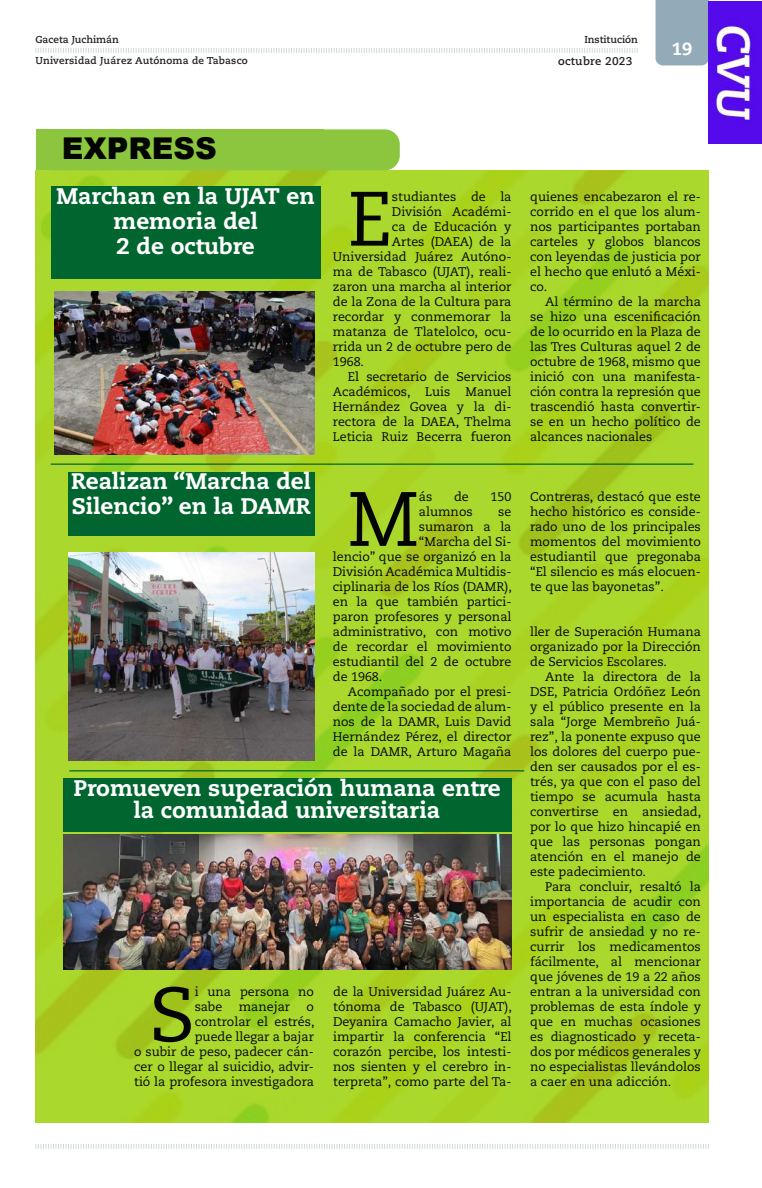
<style>
.page{position:relative;width:762px;height:1188px;background:#fff}
.page>*{position:absolute;margin:0;border:0;box-sizing:border-box;transform-origin:0 0}
.t1{font:76.75px "Caecilia LT Std";color:#040503}
.t2{font:900 30px "Arial";color:#040503}
.t3{font:800 22.5px/25px "Caecilia LT Std";color:#fff;text-align:center}
.t4{font:800 17.5px "Caecilia LT Std";color:#fff}
.t5{font:12.5px/15px "Caecilia LT Std";color:#040503;text-align:justify}
.t6{font:700 11.25px "Caecilia LT Std";letter-spacing:.02em;color:#231f20}
.t7{font:700 10px "Caecilia LT Std";letter-spacing:.02em;color:#231f20}
.t8{font:700 10px "Caecilia LT Std";color:#231f20}
</style>
<div class="page">
<div style="left:655px;top:0;width:54px;height:65px;background:#93abb8"></div>
<svg style="left:35px;top:1144px;width:674px;height:5px"></svg>
<svg style="left:35px;top:48px;width:603px;height:5px"></svg>
<img style="left:709px;top:1px;width:53px;height:142px">
<img style="left:35px;top:170px;width:674px;height:952px">
<div style="left:38px;top:129px;width:362px;height:41px;background:#8bc63e;border-radius:15px"></div>
<div style="left:36px;top:129px;width:287px;height:41px;background:#8bc63e"></div>
<div style="left:51px;top:186px;width:270px;height:93px;background:#00652e"></div>
<div style="left:68px;top:472px;width:246px;height:64px;background:#00652e"></div>
<hr style="left:69px;top:770px;width:455px;height:1px;background:#00652e">
<div style="left:63px;top:778px;width:448px;height:53px;background:#00652e"></div>
<hr style="left:51px;top:463px;width:642px;height:1px;background:#00652e">
<img style="left:55px;top:292px;width:259px;height:162px">
<img style="left:68px;top:552px;width:246px;height:208px">
<img style="left:63px;top:834px;width:448px;height:135px">
<p class="t8" style="left:35px;top:34px;width:85px">Gaceta Juchimán</p>
<p class="t7" style="left:35px;top:55px;width:214px">Universidad Juárez Autónoma de Tabasco</p>
<p class="t8" style="left:584px;top:34px;width:55px">Institución</p>
<p class="t6" style="left:558px;top:55px;width:76px">octubre 2023</p>
<h3 class="t4" style="left:672px;top:38px;width:22px">19</h3>
<h2 class="t2" style="left:62px;top:127px;width:156px">EXPRESS</h2>
<h3 class="t3" style="left:57px;top:183px;width:260px">Marchan en la UJAT en memoria del<br>2 de octubre</h3>
<h3 class="t3" style="left:71px;top:469px;width:241px;text-align:left">Realizan “Marcha del<br>Silencio” en la DAMR</h3>
<h1 class="t1" style="left:348px;top:174px;width:46px">E</h1>
<p class="t5" style="left:392px;top:189px;width:121px">studiantes de la</p>
<p class="t5" style="left:392px;top:204px;width:121px">División Académi-</p>
<p class="t5" style="left:392px;top:219px;width:121px">ca de Educación y</p>
<p class="t5" style="left:392px;top:234px;width:121px">Artes (DAEA) de la</p>
<p class="t5" style="left:333px;top:249px;width:180px">Universidad Juárez Autóno-</p>
<p class="t5" style="left:333px;top:264px;width:180px">ma de Tabasco (UJAT), reali-</p>
<p class="t5" style="left:333px;top:279px;width:180px">zaron una marcha al interior</p>
<p class="t5" style="left:333px;top:294px;width:180px">de la Zona de la Cultura para</p>
<p class="t5" style="left:333px;top:309px;width:180px">recordar y conmemorar la</p>
<p class="t5" style="left:333px;top:324px;width:180px">matanza de Tlatelolco, ocu-</p>
<p class="t5" style="left:333px;top:339px;width:180px">rrida un 2 de octubre pero de</p>
<p class="t5" style="left:333px;top:354px;width:33px">1968.</p>
<p class="t5" style="left:348px;top:369px;width:165px">El secretario de Servicios</p>
<p class="t5" style="left:333px;top:384px;width:180px">Académicos, Luis Manuel</p>
<p class="t5" style="left:333px;top:399px;width:180px">Hernández Govea y la di-</p>
<p class="t5" style="left:333px;top:414px;width:180px">rectora de la DAEA, Thelma</p>
<p class="t5" style="left:333px;top:429px;width:180px">Leticia Ruiz Becerra fueron</p>
<h1 class="t1" style="left:348px;top:474px;width:73px">M</h1>
<p class="t5" style="left:419px;top:489px;width:15px">ás</p>
<p class="t5" style="left:454px;top:489px;width:16px">de</p>
<p class="t5" style="left:490px;top:489px;width:22px">150</p>
<p class="t5" style="left:419px;top:504px;width:55px">alumnos</p>
<p class="t5" style="left:498px;top:504px;width:15px">se</p>
<p class="t5" style="left:419px;top:519px;width:94px">sumaron a la</p>
<p class="t5" style="left:419px;top:534px;width:94px">“Marcha del Si-</p>
<p class="t5" style="left:333px;top:549px;width:180px">lencio” que se organizó en la</p>
<p class="t5" style="left:333px;top:564px;width:180px">División Académica Multidis-</p>
<p class="t5" style="left:333px;top:579px;width:181px">ciplinaria de los Ríos (DAMR),</p>
<p class="t5" style="left:333px;top:594px;width:180px">en la que también partici-</p>
<p class="t5" style="left:333px;top:609px;width:180px">paron profesores y personal</p>
<p class="t5" style="left:333px;top:624px;width:180px">administrativo, con motivo</p>
<p class="t5" style="left:333px;top:639px;width:180px">de recordar el movimiento</p>
<p class="t5" style="left:333px;top:654px;width:180px">estudiantil del 2 de octubre</p>
<p class="t5" style="left:333px;top:669px;width:51px">de 1968.</p>
<p class="t5" style="left:348px;top:684px;width:165px">Acompañado por el presi-</p>
<p class="t5" style="left:333px;top:699px;width:180px">dente de la sociedad de alum-</p>
<p class="t5" style="left:333px;top:714px;width:180px">nos de la DAMR, Luis David</p>
<p class="t5" style="left:333px;top:729px;width:180px">Hernández Pérez, el director</p>
<p class="t5" style="left:333px;top:744px;width:180px">de la DAMR, Arturo Magaña</p>
<h3 class="t3" style="left:73px;top:776px;width:429px;line-height:22.5px">Promueven superación humana entre la comunidad universitaria</h3>
<h1 class="t1" style="left:149px;top:969px;width:47px">S</h1>
<p class="t5" style="left:195px;top:984px;width:121px">i una persona no sabe</p>
<p class="t5" style="left:239px;top:999px;width:53px">manejar</p>
<p class="t5" style="left:134px;top:999px;width:182px;text-align:right">o<br>controlar el estrés,<br>puede llegar a bajar<br>o subir de peso, padecer cán&shy;cer o llegar al suicidio, advir&shy;tió la profesora investigadora</p>
<p class="t5" style="left:333px;top:984px;width:180px">de la Universidad Juárez Au&shy;tónoma de Tabasco (UJAT), Deyanira Camacho Javier, al impartir la conferencia “El corazón percibe, los intesti&shy;nos sienten y el cerebro in&shy;terpreta”, como parte del Ta-</p>
<p class="t5" style="left:530px;top:189px;width:172px">quienes encabezaron el re&shy;corrido en el que los alum&shy;nos participantes portaban carteles y globos blancos con leyendas de justicia por el hecho que enlutó a Méxi&shy;co.</p>
<p class="t5" style="left:530px;top:294px;width:172px;text-indent:15px">Al término de la marcha se hizo una escenificación de lo ocurrido en la Plaza de las Tres Culturas aquel 2 de octubre de 1968, mismo que inició con una manifesta&shy;ción contra la represión que trascendió hasta convertir&shy;se en un hecho político de alcances nacionales</p>
<p class="t5" style="left:530px;top:489px;width:172px">Contreras, destacó que este hecho histórico es conside&shy;rado uno de los principales momentos del movimiento estudiantil que pregonaba “El silencio es más elocuen&shy;te que las bayonetas”.</p>
<p class="t5" style="left:530px;top:624px;width:172px">ller de Superación Humana organizado por la Dirección de Servicios Escolares.</p>
<p class="t5" style="left:530px;top:669px;width:173px;text-indent:15px">Ante la directora de la DSE, Patricia Ordóñez León y el público presente en la sala “Jorge Membreño Juá&shy;rez”, la ponente expuso que los dolores del cuerpo pue&shy;den ser causados por el es&shy;trés, ya que con el paso del tiempo se acumula hasta convertirse en ansiedad, por lo que hizo hincapié en que las personas pongan atención en el manejo de este padecimiento.</p>
<p class="t5" style="left:530px;top:879px;width:172px;text-indent:15px">Para concluir, resaltó la importancia de acudir con un especialista en caso de sufrir de ansiedad y no re&shy;currir los medicamentos fácilmente, al mencionar que jóvenes de 19 a 22 años entran a la universidad con problemas de esta índole y que en muchas ocasiones es diagnosticado y receta&shy;dos por médicos generales y no especialistas llevándolos a caer en una adicción.</p>
</div>
